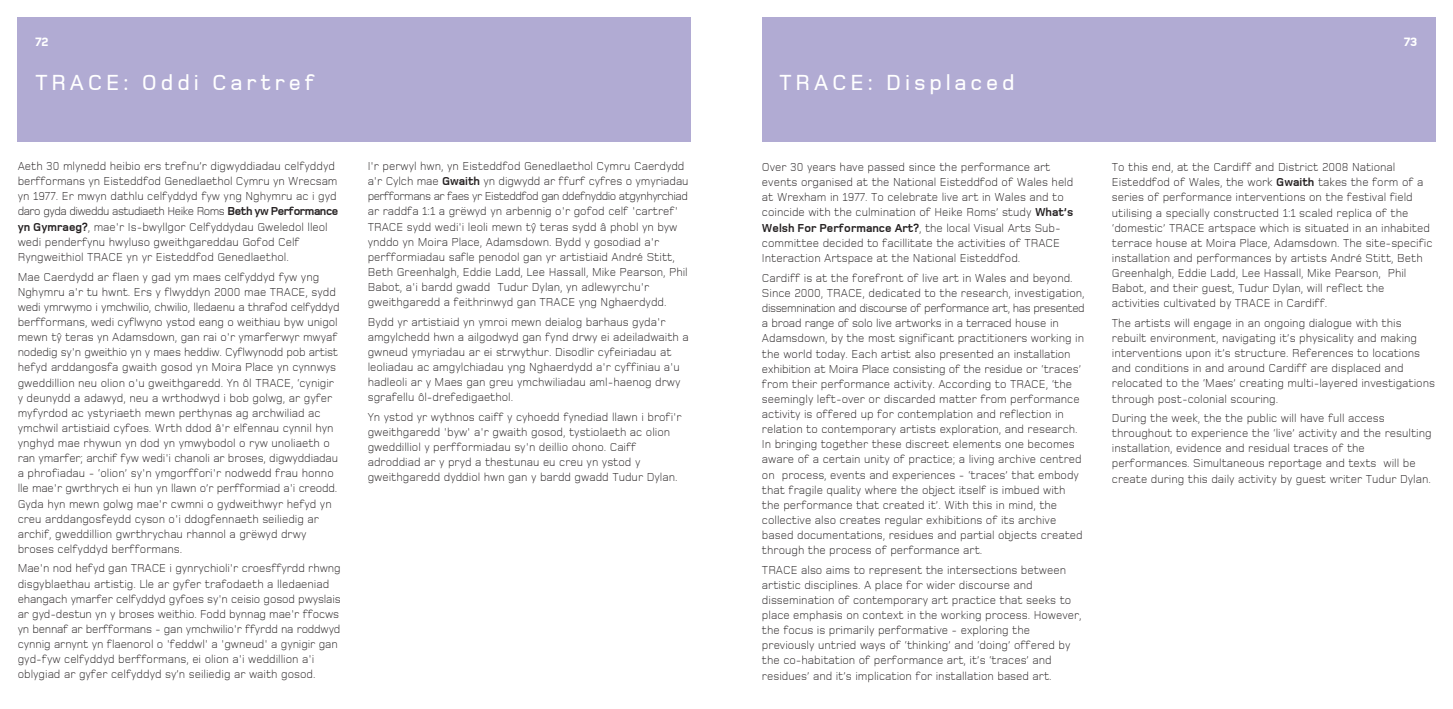
<style>
.page{position:relative;width:1453px;height:709px;background:#fff}
.page>*{position:absolute;margin:0;border:0;box-sizing:border-box;transform-origin:0 0}
.t1{font:500 22.5px "Foundry Monoline";letter-spacing:.17em;color:#fff}
.t2{font:800 12.5px "Foundry Monoline";color:#fff}
.t3{font:300 11.88px/15.1px "Foundry Monoline";color:#231f20}
.s1{font-weight:700}
</style>
<div class="page">
<div style="left:762px;top:18px;width:673px;height:124px;background:#b1abd3"></div>
<div style="left:18px;top:18px;width:673px;height:124px;background:#b1abd3"></div>
<p class="t2" style="left:35px;top:35px;width:15px">72</p>
<p class="t2" style="left:1404px;top:35px;width:15px">73</p>
<h1 class="t1" style="left:35px;top:71px;width:281px">TrACE: Oddi Cartref</h1>
<h1 class="t1" style="left:780px;top:71px;width:236px">TrACE: Displaced</h1>
<p class="t3" style="left:18px;top:158px;width:322px">Aeth 30 mlynedd heibio ers trefnu’r digwyddiadau celfyddyd berfformans yn Eisteddfod Genedlaethol Cymru yn Wrecsam yn 1977. Er mwyn dathlu celfyddyd fyw yng Nghymru ac i gyd daro gyda diweddu astudiaeth Heike Roms <span class="s1">Beth yw Performance yn Gymraeg?</span>, mae'r Is-bwyllgor Celfyddydau Gweledol lleol wedi penderfynu hwyluso gweithgareddau Gofod Celf Ryngweithiol TRACE yn yr Eisteddfod Genedlaethol.</p>
<p class="t3" style="left:18px;top:269px;width:323px">Mae Caerdydd ar flaen y gad ym maes celfyddyd fyw yng Nghymru a'r tu hwnt. Ers y flwyddyn 2000 mae TRACE, sydd wedi ymrwymo i ymchwilio, chwilio, lledaenu a thrafod celfyddyd berfformans, wedi cyflwyno ystod eang o weithiau byw unigol mewn tyˆ teras yn Adamsdown, gan rai o'r ymarferwyr mwyaf nodedig sy'n gweithio yn y maes heddiw. Cyflwynodd pob artist hefyd arddangosfa gwaith gosod yn Moira Place yn cynnwys gweddillion neu olion o'u gweithgaredd. Yn ôl TRACE, ‘cynigir y deunydd a adawyd, neu a wrthodwyd i bob golwg, ar gyfer myfyrdod ac ystyriaeth mewn perthynas ag archwiliad ac ymchwil artistiaid cyfoes. Wrth ddod â'r elfennau cynnil hyn ynghyd mae rhywun yn dod yn ymwybodol o ryw unoliaeth o ran ymarfer; archif fyw wedi'i chanoli ar broses, digwyddiadau a phrofiadau - ‘olion’ sy'n ymgorffori'r nodwedd frau honno lle mae'r gwrthrych ei hun yn llawn o’r perfformiad a'i creodd.<br>Gyda hyn mewn golwg mae'r cwmni o gydweithwyr hefyd yn creu arddangosfeydd cyson o'i ddogfennaeth seiliedig ar archif, gweddillion gwrthrychau rhannol a grëwyd drwy broses celfyddyd berfformans.</p>
<p class="t3" style="left:18px;top:561px;width:325px">Mae'n nod hefyd gan TRACE i gynrychioli'r croesffyrdd rhwng disgyblaethau artistig. Lle ar gyfer trafodaeth a lledaeniad ehangach ymarfer celfyddyd gyfoes sy'n ceisio gosod pwyslais ar gyd-destun yn y broses weithio. Fodd bynnag mae'r ffocws yn bennaf ar berfformans - gan ymchwilio'r ffyrdd na roddwyd cynnig arnynt yn flaenorol o 'feddwl' a 'gwneud' a gynigir gan gyd-fyw celfyddyd berfformans, ei olion a'i weddillion a'i oblygiad ar gyfer celfyddyd sy’n seiliedig ar waith gosod.</p>
<p class="t3" style="left:368px;top:158px;width:322px">I'r perwyl hwn, yn Eisteddfod Genedlaethol Cymru Caerdydd a'r Cylch mae <span class="s1">Gwaith</span> yn digwydd ar ffurf cyfres o ymyriadau perfformans ar faes yr Eisteddfod gan ddefnyddio atgynhyrchiad ar raddfa 1:1 a grëwyd yn arbennig o'r gofod celf 'cartref' TRACE sydd wedi'i leoli mewn tyˆ teras sydd â phobl yn byw ynddo yn Moira Place, Adamsdown. Bydd y gosodiad a'r perfformiadau safle penodol gan yr artistiaid André Stitt, Beth Greenhalgh, Eddie Ladd, Lee Hassall, Mike Pearson, Phil Babot, a'i bardd gwadd Tudur Dylan, yn adlewyrchu'r gweithgaredd a feithrinwyd gan TRACE yng Nghaerdydd.</p>
<p class="t3" style="left:368px;top:314px;width:323px">Bydd yr artistiaid yn ymroi mewn deialog barhaus gyda'r amgylchedd hwn a ailgodwyd gan fynd drwy ei adeiladwaith a gwneud ymyriadau ar ei strwythur. Disodlir cyfeiriadau at leoliadau ac amgylchiadau yng Nghaerdydd a'r cyffiniau a'u hadleoli ar y Maes gan greu ymchwiliadau aml-haenog drwy sgrafellu ôl-drefedigaethol.</p>
<p class="t3" style="left:368px;top:409px;width:315px">Yn ystod yr wythnos caiff y cyhoedd fynediad llawn i brofi'r gweithgaredd 'byw' a'r gwaith gosod, tystiolaeth ac olion gweddilliol y perfformiadau sy'n deillio ohono. Caiff adroddiad ar y pryd a thestunau eu creu yn ystod y gweithgaredd dyddiol hwn gan y bardd gwadd Tudur Dylan.</p>
<p class="t3" style="left:762px;top:159px;width:313px">Over 30 years have passed since the performance art events organised at the National Eisteddfod of Wales held at Wrexham in 1977. To celebrate live art in Wales and to coincide with the culmination of Heike Roms’ study <span class="s1">What’s Welsh For Performance Art?</span>, the local Visual Arts Sub&shy;committee decided to facillitate the activities of TRACE Interaction Artspace at the National Eisteddfod.</p>
<p class="t3" style="left:762px;top:270px;width:324px">Cardiff is at the forefront of live art in Wales and beyond.<br>Since 2000, TRACE, dedicated to the research, investigation, dissemnination and discourse of performance art, has presented a broad range of solo live artworks in a terraced house in Adamsdown, by the most significant practitioners working in the world today. Each artist also presented an installation exhibition at Moira Place consisting of the residue or ‘traces’ from their performance activity. According to TRACE, ‘the seemingly left-over or discarded matter from performance activity is offered up for contemplation and reflection in relation to contemporary artists exploration, and research.<br>In bringing together these discreet elements one becomes aware of a certain unity of practice; a living archive centred on process, events and experiences - ‘traces’ that embody that fragile quality where the object itself is imbued with the performance that created it’. With this in mind, the collective also creates regular exhibitions of its archive based documentations, residues and partial objects created through the process of performance art.</p>
<p class="t3" style="left:762px;top:562px;width:321px">TRACE also aims to represent the intersections between artistic disciplines. A place for wider discourse and dissemination of contemporary art practice that seeks to place emphasis on context in the working process. However, the focus is primarily performative - exploring the previously untried ways of ‘thinking’ and ‘doing’ offered by the co-habitation of performance art, it’s ‘traces’ and residues’ and it’s implication for installation based art.</p>
<p class="t3" style="left:1112px;top:159px;width:322px">To this end, at the Cardiff and District 2008 National Eisteddfod of Wales, the work <span class="s1">Gwaith</span> takes the form of a series of performance interventions on the festival field utilising a specially constructed 1:1 scaled replica of the ‘domestic’ TRACE artspace which is situated in an inhabited terrace house at Moira Place, Adamsdown. The site-specific installation and performances by artists André Stitt, Beth Greenhalgh, Eddie Ladd, Lee Hassall, Mike Pearson, Phil Babot, and their guest, Tudur Dylan, will reflect the activities cultivated by TRACE in Cardiff.</p>
<p class="t3" style="left:1112px;top:315px;width:325px">The artists will engage in an ongoing dialogue with this rebuilt environment, navigating it’s physicality and making interventions upon it’s structure. References to locations and conditions in and around Cardiff are displaced and relocated to the ‘Maes’ creating multi-layered investigations through post-colonial scouring.</p>
<p class="t3" style="left:1112px;top:410px;width:321px">During the week, the the public will have full access throughout to experience the ‘live’ activity and the resulting installation, evidence and residual traces of the performances. Simultaneous reportage and texts will be create during this daily activity by guest writer Tudur Dylan.</p>
</div>
